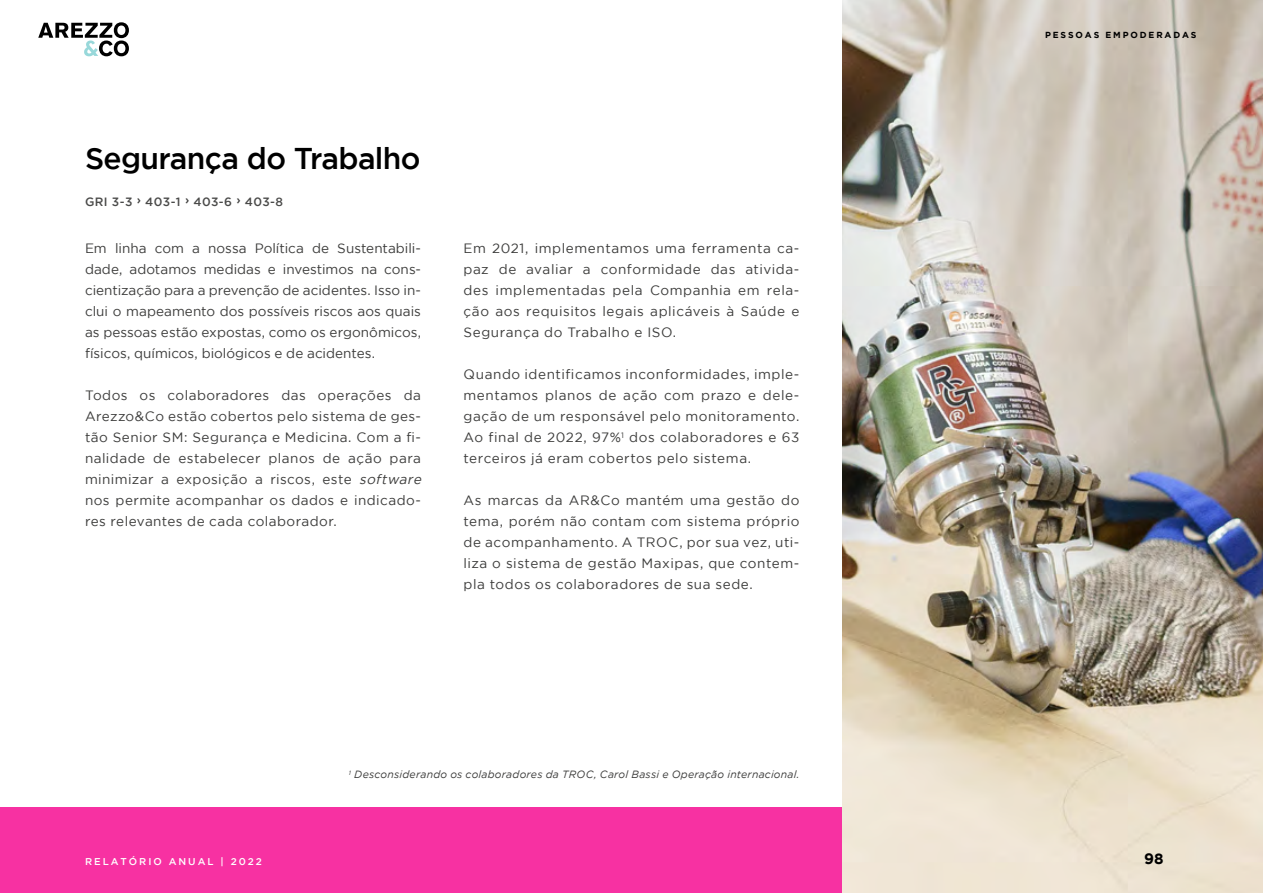
<style>
.page{position:relative;width:1263px;height:893px;background:#fff}
.page>*{position:absolute;margin:0;border:0;box-sizing:border-box;transform-origin:0 0}
.t1{font:500 30px "Gotham";letter-spacing:-.025em;color:#000}
.t2{font:700 15px "Gotham";color:#000}
.t3{font:13.5px/21px "Gotham";letter-spacing:.035em;color:#3c3c3b;text-align:justify}
.t4{font:500 12px "Gotham";letter-spacing:.03em;color:#4a4a49}
.t5{font:italic 10.5px "Gotham";letter-spacing:.02em;color:#3c3c3b}
.t6{font:500 9.9px "Gotham";letter-spacing:.2em;color:#fff}
.t7{font:700 8.7px "Gotham";letter-spacing:.215em;color:#000}
.s1{color:#3c3c3b}
.s2{font-style:italic}
</style>
<div class="page">
<img style="left:842px;top:0;width:421px;height:893px">
<div style="left:0;top:808px;width:842px;height:85px;background:#f731a2"></div>
<svg style="left:38px;top:22px;width:91px;height:34px"></svg>
<h1 class="t1" style="left:85px;top:142px;width:337px">Segurança do Trabalho</h1>
<p class="t4" style="left:85px;top:194px;width:200px">GRI 3-3 <span class="s1">›</span> 403-1 <span class="s1">›</span> 403-6 <span class="s1">›</span> 403-8</p>
<p class="t3" style="left:85px;top:238px;width:337px">Em linha com a nossa Política de Sustentabili&shy;dade, adotamos medidas e investimos na cons&shy;cientização para a prevenção de acidentes. Isso in&shy;clui o mapeamento dos possíveis riscos aos quais as pessoas estão expostas, como os ergonômicos, físicos, químicos, biológicos e de acidentes.</p>
<p class="t3" style="left:85px;top:385px;width:340px;text-align:left">Todos os colaboradores das operações da Arezzo&amp;Co estão cobertos pelo sistema de ges&shy;tão Senior SM: Segurança e Medicina. Com a fi&shy;nalidade de estabelecer planos de ação para minimizar a exposição a riscos, este <span class="s2">software </span>nos permite acompanhar os dados e indicado&shy;res relevantes de cada colaborador.</p>
<p class="t3" style="left:463px;top:238px;width:337px">Em 2021, implementamos uma ferramenta ca&shy;paz de avaliar a conformidade das ativida&shy;des implementadas pela Companhia em rela&shy;ção aos requisitos legais aplicáveis à Saúde e Segurança do Trabalho e ISO.</p>
<p class="t3" style="left:463px;top:364px;width:337px">Quando identificamos inconformidades, imple&shy;mentamos planos de ação com prazo e dele&shy;gação de um responsável pelo monitoramento.<br>Ao final de 2022, 97%<sup>1</sup> dos colaboradores e 63 terceiros já eram cobertos pelo sistema.</p>
<p class="t3" style="left:463px;top:490px;width:337px">As marcas da AR&amp;Co mantém uma gestão do tema, porém não contam com sistema próprio de acompanhamento. A TROC, por sua vez, uti&shy;liza o sistema de gestão Maxipas, que contem&shy;pla todos os colaboradores de sua sede.</p>
<p class="t6" style="left:85px;top:856px;width:178px">RELATÓRIO ANUAL | 2022</p>
<p class="t5" style="left:349px;top:769px;width:452px"><sup>1</sup> Desconsiderando os colaboradores da TROC, Carol Bassi e Operação internacional.</p>
<p class="t7" style="left:1045px;top:30px;width:153px">PESSOAS EMPODERADAS</p>
<p class="t2" style="left:1144px;top:850px;width:21px">98</p>
</div>
